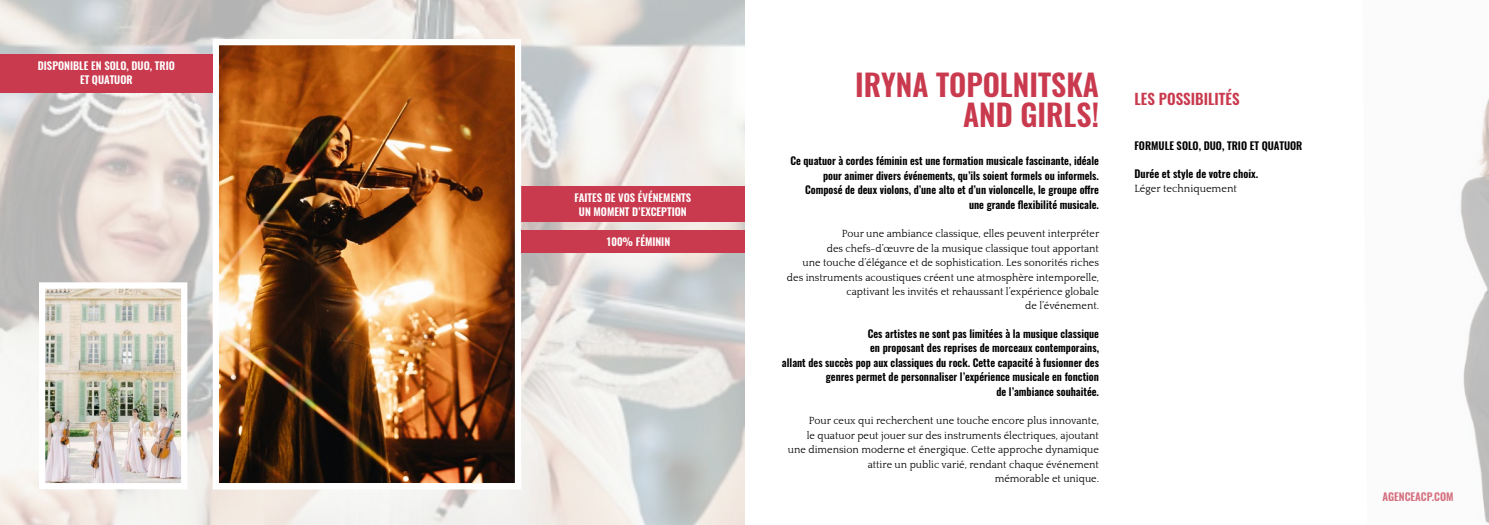
<style>
.page{position:relative;width:1489px;height:525px;background:#fff}
.page>*{position:absolute;margin:0;border:0;box-sizing:border-box;transform-origin:0 0}
.t1{font:600 30px/30px "Oswald";color:#c93a4e;text-align:right}
.t2{font:600 15px "Oswald";color:#c93a4e}
.t3{font:10.62px/14.4px "Quattrocento";color:#000;text-align:right}
.t4{font:600 10.62px/14.4px "Oswald";color:#000;text-align:right}
.t5{font:600 10.62px/13.8px "Oswald";color:#fff;text-align:center}
.t6{font:600 10.62px "Oswald";color:#c93a4e}
</style>
<div class="page">
<img style="left:0;top:0;width:744px;height:524px">
<div style="left:521px;top:186px;width:223px;height:35px;background:#c93a4e"></div>
<img style="left:220px;top:46px;width:294px;height:436px">
<div style="left:213px;top:39px;width:308px;height:450px;border:6px solid #fff"></div>
<div style="left:0;top:54px;width:213px;height:38px;background:#c93a4e"></div>
<div style="left:521px;top:230px;width:223px;height:23px;background:#c93a4e"></div>
<img style="left:46px;top:289px;width:134px;height:193px">
<div style="left:39px;top:282px;width:148px;height:207px;border:6px solid #fff"></div>
<img style="left:1460px;top:100px;width:28px;height:423px">
<p class="t5" style="left:38px;top:59px;width:138px">DISPONIBLE EN SOLO, DUO, TRIO<br>ET QUATUOR</p>
<p class="t5" style="left:574px;top:191px;width:118px">FAITES DE VOS ÉVÉNEMENTS<br>UN MOMENT D’EXCEPTION</p>
<p class="t5" style="left:606px;top:235px;width:66px">100% FÉMININ</p>
<h1 class="t1" style="left:855px;top:70px;width:245px">IRYNA TOPOLNITSKA<br>AND GIRLS!</h1>
<p class="t4" style="left:790px;top:154px;width:310px">Ce quatuor à cordes féminin est une formation musicale fascinante, idéale pour animer divers événements, qu’ils soient formels ou informels.<br>Composé de deux violons, d’une alto et d’un violoncelle, le groupe offre une grande flexibilité musicale.</p>
<p class="t3" style="left:787px;top:227px;width:314px">Pour une ambiance classique, elles peuvent interpréter<br>des chefs-d’œuvre de la musique classique tout apportant<br>une touche d’élégance et de sophistication. Les sonorités riches des instruments acoustiques créent une atmosphère intemporelle, captivant les invités et rehaussant l’expérience globale<br>de l’événement.</p>
<p class="t4" style="left:782px;top:326px;width:318px">Ces artistes ne sont pas limitées à la musique classique<br>en proposant des reprises de morceaux contemporains,<br>allant des succès pop aux classiques du rock. Cette capacité à fusionner des genres permet de personnaliser l’expérience musicale en fonction<br>de l’ambiance souhaitée.</p>
<p class="t3" style="left:788px;top:414px;width:312px">Pour ceux qui recherchent une touche encore plus innovante,<br>le quatuor peut jouer sur des instruments électriques, ajoutant une dimension moderne et énergique. Cette approche dynamique attire un public varié, rendant chaque événement<br>mémorable et unique.</p>
<h2 class="t2" style="left:1134px;top:88px;width:107px">LES POSSIBILITÉS</h2>
<p class="t4" style="left:1134px;top:139px;width:169px">FORMULE SOLO, DUO, TRIO ET QUATUOR</p>
<p class="t4" style="left:1134px;top:167px;width:125px">Durée et style de votre choix.</p>
<p class="t3" style="left:1134px;top:181px;width:104px">Léger techniquement</p>
<p class="t6" style="left:1382px;top:489px;width:73px">AGENCEACP.COM</p>
</div>
